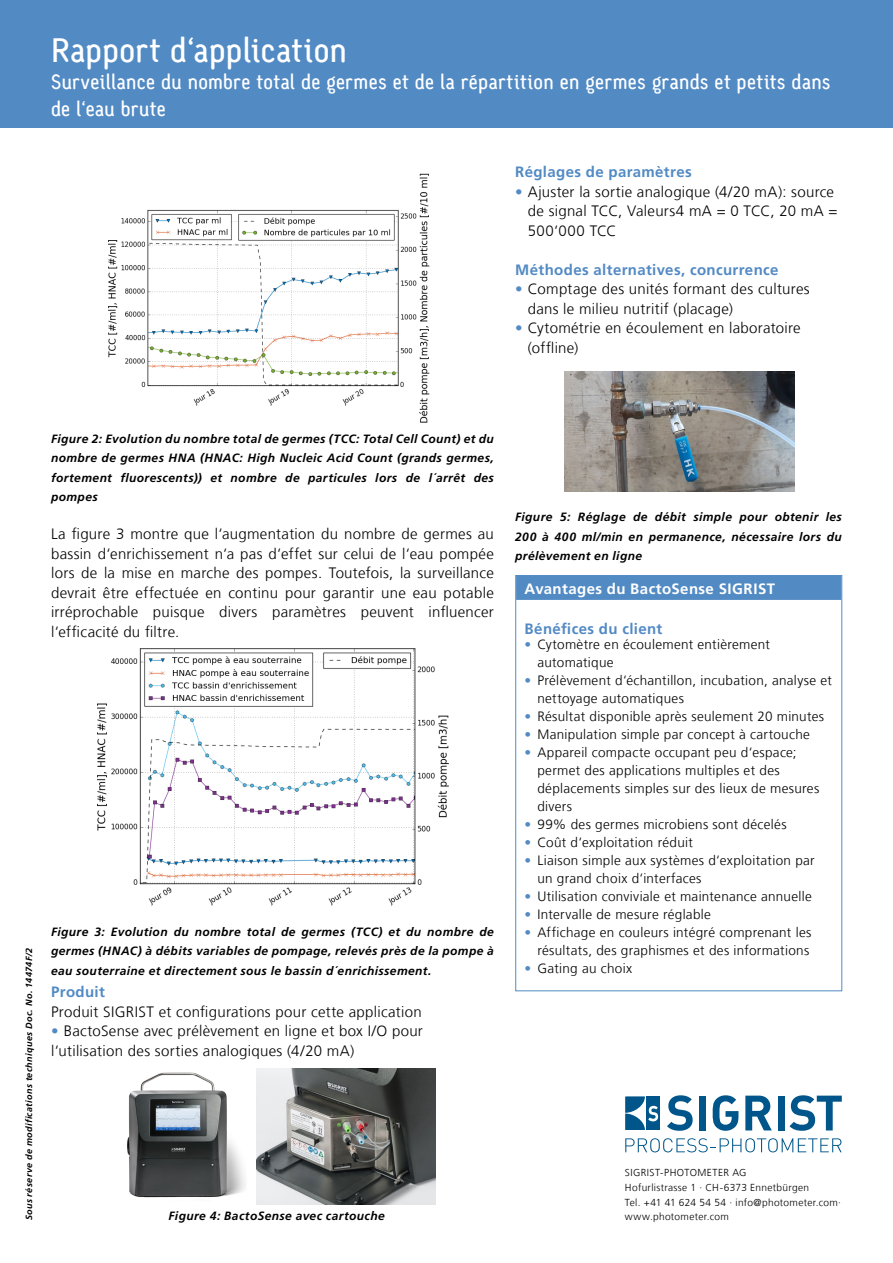
<style>
.page{position:relative;width:893px;height:1263px;background:#fff}
.page>*{position:absolute;margin:0;border:0;box-sizing:border-box;transform-origin:0 0}
._02_Untertitel{font:34.5px "Sgiv 1 Medium CAP Snum";letter-spacing:.015em;color:#fff}
._02_Untertitel-2{font:21px/27px "Sgiv 1 Medium CAP Snum";letter-spacing:.02em;color:#fff}
._04_a_Grundtext{font:300 15px/19.5px "Frutiger LT Com";letter-spacing:.02em;color:#000}
._03_Absatztitel{font:300 15px/19.5px "Frutiger LT Com";letter-spacing:.02em;color:#000}
._03_Absatztitel-2{font:700 15px "Frutiger LT Com";letter-spacing:.025em;color:#528ac4}
._05_a_Titel_Technisc{font:700 15px "Frutiger LT Com";letter-spacing:.025em;color:#fff}
.t1{font:300 13.5px/18px "Frutiger LT Com";letter-spacing:.025em;color:#000}
._05_Bildlegende{font:italic 700 12px/19.5px "Frutiger LT Com";letter-spacing:.035em;color:#000;text-align:justify}
._05_b_Grundtext_Tech{font:300 10.2px "Frutiger LT Com";letter-spacing:.035em;color:#000}
._05_Bildlegende-2{font:italic 700 9px "Frutiger LT Com";letter-spacing:.04em;color:#000}
.s1{color:#528ac4}
.s2{font-weight:700;color:#528ac4}
</style>
<div class="page">
<div style="left:0;top:0;width:893px;height:128px;background:#528ac4"></div>
<div style="left:516px;top:576px;width:325px;height:24px;background:#528ac4"></div>
<div style="left:515px;top:575px;width:327px;height:416px;border:1px solid #528ac4"></div>
<svg style="left:667px;top:1095px;width:26px;height:36px"></svg>
<div style="left:699px;top:1095px;width:7px;height:35px;background:#00568a"></div>
<svg style="left:713px;top:1095px;width:25px;height:36px"></svg>
<svg style="left:745px;top:1095px;width:27px;height:35px"></svg>
<div style="left:778px;top:1095px;width:6px;height:35px;background:#00568a"></div>
<svg style="left:789px;top:1095px;width:53px;height:36px"></svg>
<svg style="left:625px;top:1138px;width:217px;height:14px"></svg>
<div style="left:646px;top:1097px;width:14px;height:33px;background:#00568a"></div>
<svg style="left:625px;top:1097px;width:33px;height:33px"></svg>
<img style="left:108px;top:173px;width:322px;height:250px">
<img style="left:97px;top:648px;width:352px;height:258px">
<img style="left:564px;top:372px;width:231px;height:120px">
<img style="left:127px;top:1072px;width:118px;height:126px">
<img style="left:257px;top:1069px;width:179px;height:136px">
<p class="_02_Untertitel" style="left:51px;top:33px;width:297px">Rapport d‘application</p>
<p class="_02_Untertitel-2" style="left:51px;top:69px;width:781px">Surveillance du nombre total de germes et de la répartition en germes grands et petits dans de l‘eau brute</p>
<p class="_03_Absatztitel-2" style="left:515px;top:163px;width:178px">Réglages de paramètres</p>
<p class="_04_a_Grundtext" style="left:528px;top:182px;width:311px;text-indent:-13px"><span class="s1">•</span> Ajuster la sortie analogique (4/20 mA): source de signal TCC, Valeurs4 mA = 0 TCC, 20 mA =<br>500‘000 TCC</p>
<p class="_03_Absatztitel-2" style="left:515px;top:261px;width:265px">Méthodes alternatives, concurrence</p>
<p class="_04_a_Grundtext" style="left:528px;top:279px;width:283px;text-indent:-13px"><span class="s1">•</span> Comptage des unités formant des cultures dans le milieu nutritif (placage)</p>
<p class="_04_a_Grundtext" style="left:528px;top:318px;width:274px;text-indent:-13px"><span class="s1">•</span> Cytométrie en écoulement en laboratoire (offline)</p>
<p class="_05_Bildlegende" style="left:51px;top:429px;width:444px">Figure 2: Evolution du nombre total de germes (TCC: Total Cell Count) et du nombre de germes HNA (HNAC: High Nucleic Acid Count (grands germes, fortement fluorescents)) et nombre de particules lors de l´arrêt des pompes</p>
<p class="_04_a_Grundtext" style="left:51px;top:525px;width:444px;text-align:justify">La figure 3 montre que l‘augmentation du nombre de germes au bassin d‘enrichissement n‘a pas d‘effet sur celui de l‘eau pompée lors de la mise en marche des pompes. Toutefois, la surveillance devrait être effectuée en continu pour garantir une eau potable irréprochable puisque divers paramètres peuvent influencer l‘efficacité du filtre.</p>
<p class="_05_Bildlegende-2" style="left:24px;top:1220px;width:274px;rotate:-90deg">Sous réserve de modifications techniques Doc. No. 14474F/2</p>
<p class="_05_Bildlegende" style="left:51px;top:922px;width:444px">Figure 3: Evolution du nombre total de germes (TCC) et du nombre de germes (HNAC) à débits variables de pompage, relevés près de la pompe à eau souterraine et directement sous le bassin d´enrichissement.</p>
<p class="_03_Absatztitel" style="left:51px;top:982px;width:372px"><span class="s2">Produit<br></span>Produit SIGRIST et configurations pour cette application</p>
<p class="_03_Absatztitel" style="left:51px;top:1021px;width:373px"><span class="s1">•</span> BactoSense avec prélèvement en ligne et box I/O pour l‘utilisation des sorties analogiques (4/20 mA)</p>
<p class="_05_Bildlegende" style="left:169px;top:1206px;width:218px">Figure 4: BactoSense avec cartouche</p>
<p class="_05_Bildlegende" style="left:515px;top:507px;width:328px">Figure 5: Réglage de débit simple pour obtenir les 200 à 400 ml/min en permanence, nécessaire lors du prélèvement en ligne</p>
<p class="_05_a_Titel_Technisc" style="left:525px;top:580px;width:252px">Avantages du BactoSense SIGRIST</p>
<p class="_03_Absatztitel-2" style="left:525px;top:620px;width:139px">Bénéfices du client</p>
<p class="t1" style="left:537px;top:636px;width:234px;text-indent:-13px"><span class="s1">•</span> Cytomètre en écoulement entièrement automatique</p>
<p class="t1" style="left:537px;top:672px;width:296px;text-indent:-13px"><span class="s1">•</span> Prélèvement d‘échantillon, incubation, analyse et nettoyage automatiques</p>
<p class="t1" style="left:525px;top:708px;width:301px"><span class="s1">•</span> Résultat disponible après seulement 20 minutes</p>
<p class="t1" style="left:525px;top:726px;width:287px"><span class="s1">•</span> Manipulation simple par concept à cartouche</p>
<p class="t1" style="left:537px;top:744px;width:283px;text-indent:-13px"><span class="s1">•</span> Appareil compacte occupant peu d‘espace; permet des applications multiples et des déplacements simples sur des lieux de mesures divers</p>
<p class="t1" style="left:525px;top:816px;width:263px"><span class="s1">•</span> 99% des germes microbiens sont décelés</p>
<p class="t1" style="left:525px;top:834px;width:170px"><span class="s1">•</span> Coût d‘exploitation réduit</p>
<p class="t1" style="left:537px;top:852px;width:279px;text-indent:-13px"><span class="s1">•</span> Liaison simple aux systèmes d‘exploitation par un grand choix d‘interfaces</p>
<p class="t1" style="left:525px;top:888px;width:289px"><span class="s1">•</span> Utilisation conviviale et maintenance annuelle</p>
<p class="t1" style="left:525px;top:906px;width:188px"><span class="s1">•</span> Intervalle de mesure réglable</p>
<p class="t1" style="left:525px;top:924px;width:288px;text-align:right"><span class="s1">•</span> Affichage en couleurs intégré comprenant les résultats, des graphismes et des informations</p>
<p class="t1" style="left:525px;top:960px;width:109px"><span class="s1">•</span> Gating au choix</p>
<p class="_05_b_Grundtext_Tech" style="left:625px;top:1166px;width:123px">SIGRIST-PHOTOMETER AG</p>
<p class="_05_b_Grundtext_Tech" style="left:625px;top:1181px;width:186px">Hofurlistrasse 1 · CH-6373 Ennetbürgen</p>
<p class="_05_b_Grundtext_Tech" style="left:625px;top:1196px;width:217px">Tel. +41 41 624 54 54 · info@photometer.com·</p>
<p class="_05_b_Grundtext_Tech" style="left:625px;top:1211px;width:106px">www.photometer.com</p>
</div>
